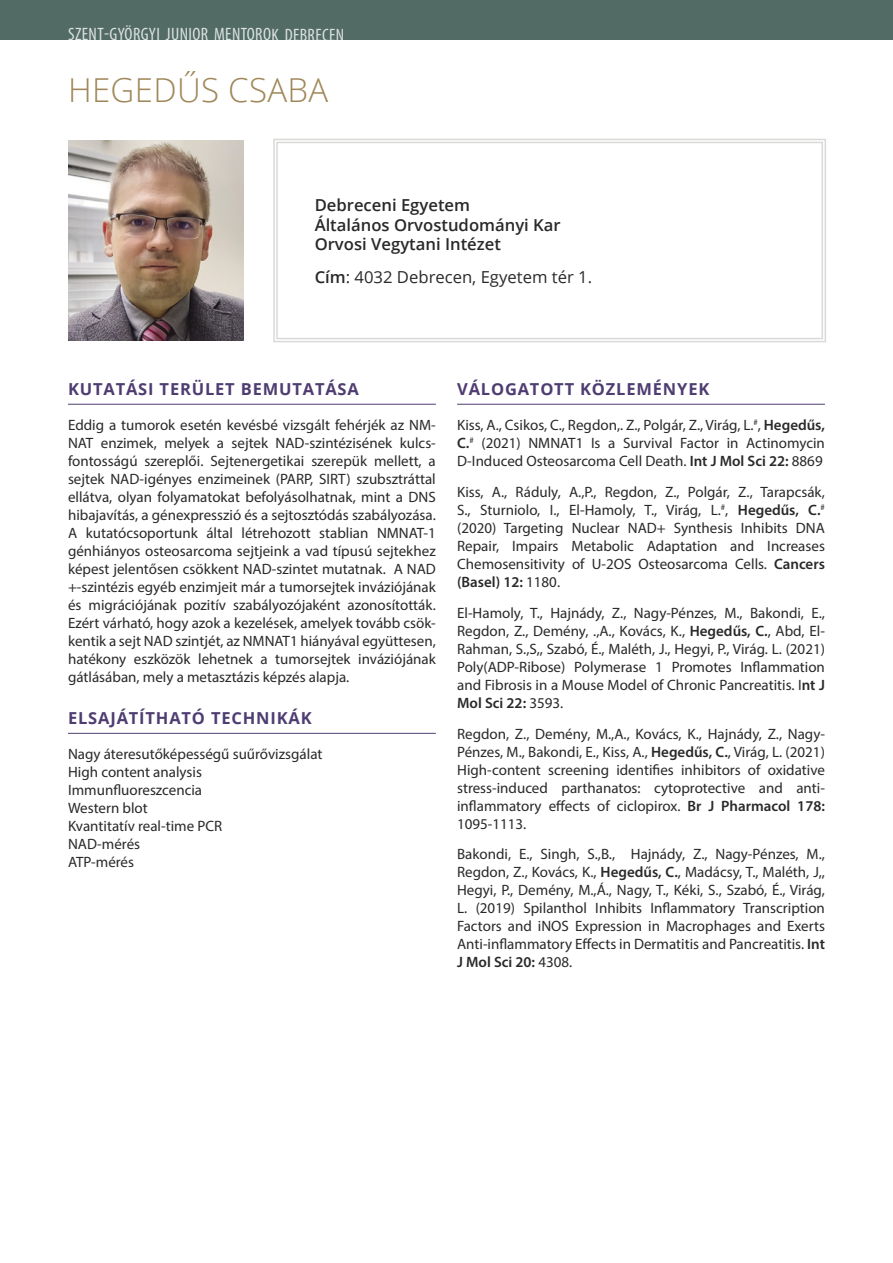
<style>
.page{position:relative;width:893px;height:1263px;background:#fff}
.page>*{position:absolute;margin:0;border:0;box-sizing:border-box;transform-origin:0 0}
.Név_M{font:300 33px "Open Sans";letter-spacing:.01em;color:#9f8759}
.t1{font:condensed 18px "Myriad Pro";letter-spacing:.02em;color:#fff}
.alcím1_M{font:700 16.5px "Open Sans";letter-spacing:.05em;color:#4f3d72}
.Affiliáció1_JM{font:600 16.5px/19.8px "Open Sans";color:#292929}
.Affiliáció2_JM{font:16.5px "Open Sans";color:#292929}
.Közlemények_M{font:15px/18px "Myriad Pro";color:#292929;text-align:justify}
.body1_M{font:15px/18px "Myriad Pro";color:#292929;text-align:justify}
.s1{font-weight:600}
</style>
<div class="page">
<div style="left:0;top:0;width:893px;height:40px;background:#526b65"></div>
<svg style="left:273px;top:138px;width:553px;height:205px"></svg>
<div style="left:276px;top:142px;width:547px;height:197px;border:1px solid #d8dad7"></div>
<hr style="left:68px;top:404px;width:368px;height:1px;background:#4f3d72">
<hr style="left:68px;top:733px;width:368px;height:1px;background:#4f3d72">
<hr style="left:457px;top:404px;width:368px;height:1px;background:#4f3d72">
<img style="left:68px;top:141px;width:176px;height:199px">
<p class="t1" style="left:68px;top:23px;width:278px">SZENT-GYÖRGYI JUNIOR MENTOROK DEBRECEN</p>
<p class="Név_M" style="left:68px;top:67px;width:262px">HEGEDŰS CSABA</p>
<p class="Affiliáció1_JM" style="left:315px;top:195px;width:248px">Debreceni Egyetem<br>Általános Orvostudományi Kar<br>Orvosi Vegytani Intézet</p>
<p class="Affiliáció2_JM" style="left:315px;top:266px;width:279px"><span class="s1">Cím</span>: 4032 Debrecen, Egyetem tér 1.</p>
<p class="alcím1_M" style="left:68px;top:378px;width:292px">KUTATÁSI TERÜLET BEMUTATÁSA</p>
<p class="body1_M" style="left:68px;top:416px;width:369px">Eddig a tumorok esetén kevésbé vizsgált fehérjék az NM-NAT enzimek, melyek a sejtek NAD-szintézisének kulcs&shy;fontosságú szereplői. Sejtenergetikai szerepük mellett, a sejtek NAD-igényes enzimeinek (PARP, SIRT) szubsztráttal ellátva, olyan folyamatokat befolyásolhatnak, mint a DNS hibajavítás, a génexpresszió és a sejtosztódás szabályozása.<br>A kutatócsoportunk által létrehozott stablian NMNAT-1 génhiányos osteosarcoma sejtjeink a vad típusú sejtekhez képest jelentősen csökkent NAD-szintet mutatnak. A NAD +-szintézis egyéb enzimjeit már a tumorsejtek inváziójának és migrációjának pozitív szabályozójaként azonosították.<br>Ezért várható, hogy azok a kezelések, amelyek tovább csök&shy;kentik a sejt NAD szintjét, az NMNAT1 hiányával együttesen, hatékony eszközök lehetnek a tumorsejtek inváziójának gátlásában, mely a metasztázis képzés alapja.</p>
<p class="alcím1_M" style="left:68px;top:707px;width:245px">ELSAJÁTÍTHATÓ TECHNIKÁK</p>
<p class="body1_M" style="left:68px;top:745px;width:256px">Nagy áteresutőképességű suűrővizsgálat</p>
<p class="body1_M" style="left:68px;top:763px;width:135px">High content analysis</p>
<p class="body1_M" style="left:68px;top:781px;width:136px">Immunfluoreszcencia</p>
<p class="body1_M" style="left:68px;top:799px;width:81px">Western blot</p>
<p class="body1_M" style="left:68px;top:817px;width:156px">Kvantitatív real-time PCR</p>
<p class="body1_M" style="left:68px;top:835px;width:74px">NAD-mérés</p>
<p class="body1_M" style="left:68px;top:853px;width:68px">ATP-mérés</p>
<p class="alcím1_M" style="left:457px;top:378px;width:254px">VÁLOGATOTT KÖZLEMÉNYEK</p>
<p class="Közlemények_M" style="left:457px;top:416px;width:369px">Kiss, A., Csikos, C., Regdon,. Z., Polgár, Z., Virág, L.<sup>#</sup>, <span class="s1">Hegedűs, C.</span><sup>#</sup> (2021) NMNAT1 Is a Survival Factor in Actinomycin D-Induced Osteosarcoma Cell Death. <span class="s1">Int J Mol Sci 22:</span> 8869</p>
<p class="Közlemények_M" style="left:457px;top:483px;width:369px">Kiss, A., Ráduly, A.,P., Regdon, Z., Polgár, Z., Tarapcsák, S., Sturniolo, I., El-Hamoly, T., Virág, L.<sup>#</sup>, <span class="s1">Hegedűs, C.</span><sup># </sup>(2020) Targeting Nuclear NAD+ Synthesis Inhibits DNA Repair, Impairs Metabolic Adaptation and Increases Chemosensitivity of U-2OS Osteosarcoma Cells. <span class="s1">Cancers (Basel) 12:</span> 1180.</p>
<p class="Közlemények_M" style="left:457px;top:604px;width:369px">El-Hamoly, T., Hajnády, Z., Nagy-Pénzes, M., Bakondi, E., Regdon, Z., Demény, .,A., Kovács, K., <span class="s1">Hegedűs, C.</span>, Abd, El-Rahman, S.,S,, Szabó, É., Maléth, J., Hegyi, P., Virág. L. (2021)<br>Poly(ADP-Ribose) Polymerase 1 Promotes Inflammation and Fibrosis in a Mouse Model of Chronic Pancreatitis. I<span class="s1">nt J Mol Sci 22:</span> 3593.</p>
<p class="Közlemények_M" style="left:457px;top:724px;width:369px">Regdon, Z., Demény, M.,A., Kovács, K., Hajnády, Z., Nagy-Pénzes, M., Bakondi, E., Kiss, A., <span class="s1">Hegedűs, C.</span>, Virág, L. (2021)<br>High-content screening identifies inhibitors of oxidative stress-induced parthanatos: cytoprotective and anti&shy;inflammatory effects of ciclopirox. <span class="s1">Br J Pharmacol 178:<br></span>1095-1113.</p>
<p class="Közlemények_M" style="left:457px;top:845px;width:369px">Bakondi, E., Singh, S.,B., Hajnády, Z., Nagy-Pénzes, M., Regdon, Z., Kovács, K., <span class="s1">Hegedűs, C.</span>, Madácsy, T., Maléth, J,, Hegyi, P., Demény, M.,Á., Nagy, T., Kéki, S., Szabó, É., Virág, L. (2019) Spilanthol Inhibits Inflammatory Transcription Factors and iNOS Expression in Macrophages and Exerts Anti-inflammatory Effects in Dermatitis and Pancreatitis. <span class="s1">Int J Mol Sci 20:</span> 4308.</p>
</div>
